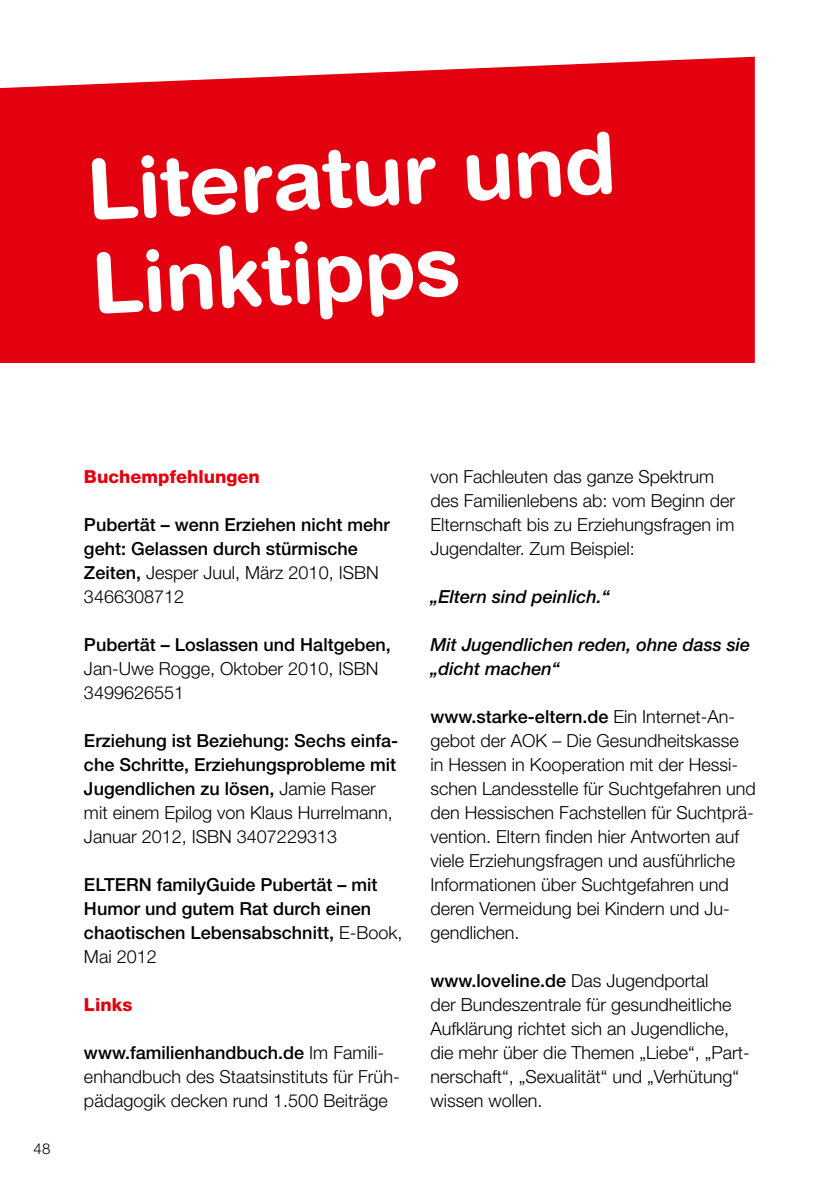
<style>
.page{position:relative;width:840px;height:1191px;background:#fff}
.page>*{position:absolute;margin:0;border:0;box-sizing:border-box;transform-origin:0 0}
.t1{font:700 84px/94px "Helvetica Rounded LT Std";color:#fff}
.t2{font:300 18px/24px "Helvetica Neue LT Std";color:#000}
.t3{font:500 18px/24px "Helvetica Neue LT Std";color:#000}
.t4{font:italic 500 18px/24px "Helvetica Neue LT Std";color:#000}
.t5{font:800 18px "Helvetica Neue LT Std";color:#e3000f}
.t6{font:300 15px "Helvetica Neue LT Std";color:#000}
.s1{font-weight:300}
.s2{font-weight:500}
</style>
<div class="page">
<div style="left:0;top:57px;width:754px;height:306px;background:#e3000f"></div>
<h1 class="t1" style="left:84px;top:142px;width:530px;rotate:-3deg">Literatur und<br>Linktipps</h1>
<p class="t6" style="left:34px;top:1139px;width:18px">48</p>
<p class="t5" style="left:84px;top:466px;width:177px">Buchempfehlungen</p>
<p class="t3" style="left:84px;top:512px;width:307px">Pubertät – wenn Erziehen nicht mehr geht: Gelassen durch stürmische<br>Zeiten, <span class="s1">Jesper Juul, März 2010, ISBN<br>3466308712</span></p>
<p class="t3" style="left:84px;top:632px;width:308px">Pubertät -– Loslassen und Haltgeben,</p>
<p class="t2" style="left:84px;top:656px;width:296px">Jan-Uwe Rogge, Oktober 2010, ISBN<br>3499626551</p>
<p class="t3" style="left:84px;top:728px;width:315px">Erziehung ist Beziehung: Sechs einfa&shy;che Schritte, Erziehungsprobleme mit Jugendlichen zu lösen, <span class="s1">Jamie Raser mit einem Epilog von Klaus Hurrelmann, Januar 2012, ISBN 3407229313</span></p>
<p class="t3" style="left:84px;top:872px;width:320px">ELTERN familyGuide Pubertät – mit<br>Humor und gutem Rat durch einen chaotischen Lebensabschnitt, <span class="s1">E-Book,<br>Mai 2012</span></p>
<p class="t5" style="left:84px;top:993px;width:50px">Links</p>
<p class="t2" style="left:84px;top:1040px;width:317px"><span class="s2">www.familienhandbuch.de</span> Im Famili&shy;enhandbuch des Staatsinstituts für Früh&shy;pädagogik decken rund 1.500 Beiträge</p>
<p class="t2" style="left:430px;top:464px;width:306px">von Fachleuten das ganze Spektrum des Familienlebens ab: vom Beginn der Elternschaft bis zu Erziehungsfragen im Jugendalter. Zum Beispiel:</p>
<p class="t4" style="left:430px;top:584px;width:181px">„Eltern sind peinlich.“</p>
<p class="t4" style="left:430px;top:632px;width:321px">Mit Jugendlichen reden, ohne dass sie „dicht machen“</p>
<p class="t2" style="left:430px;top:704px;width:327px"><span class="s2">www.starke-eltern.de</span> Ein Internet-An&shy;gebot der AOK – Die Gesundheitskasse in Hessen in Kooperation mit der Hessi&shy;schen Landesstelle für Suchtgefahren und den Hessischen Fachstellen für Suchtprä&shy;vention. Eltern finden hier Antworten auf viele Erziehungsfragen und ausführliche Informationen über Suchtgefahren und deren Vermeidung bei Kindern und Ju&shy;gendlichen.</p>
<p class="t2" style="left:430px;top:968px;width:321px"><span class="s2">www.loveline.de</span> Das Jugendportal<br>der Bundeszentrale für gesundheitliche Aufklärung richtet sich an Jugendliche, die mehr über die Themen „Liebe“, „Part&shy;nerschaft“, „Sexualität“ und „Verhütung“ wissen wollen.</p>
</div>
